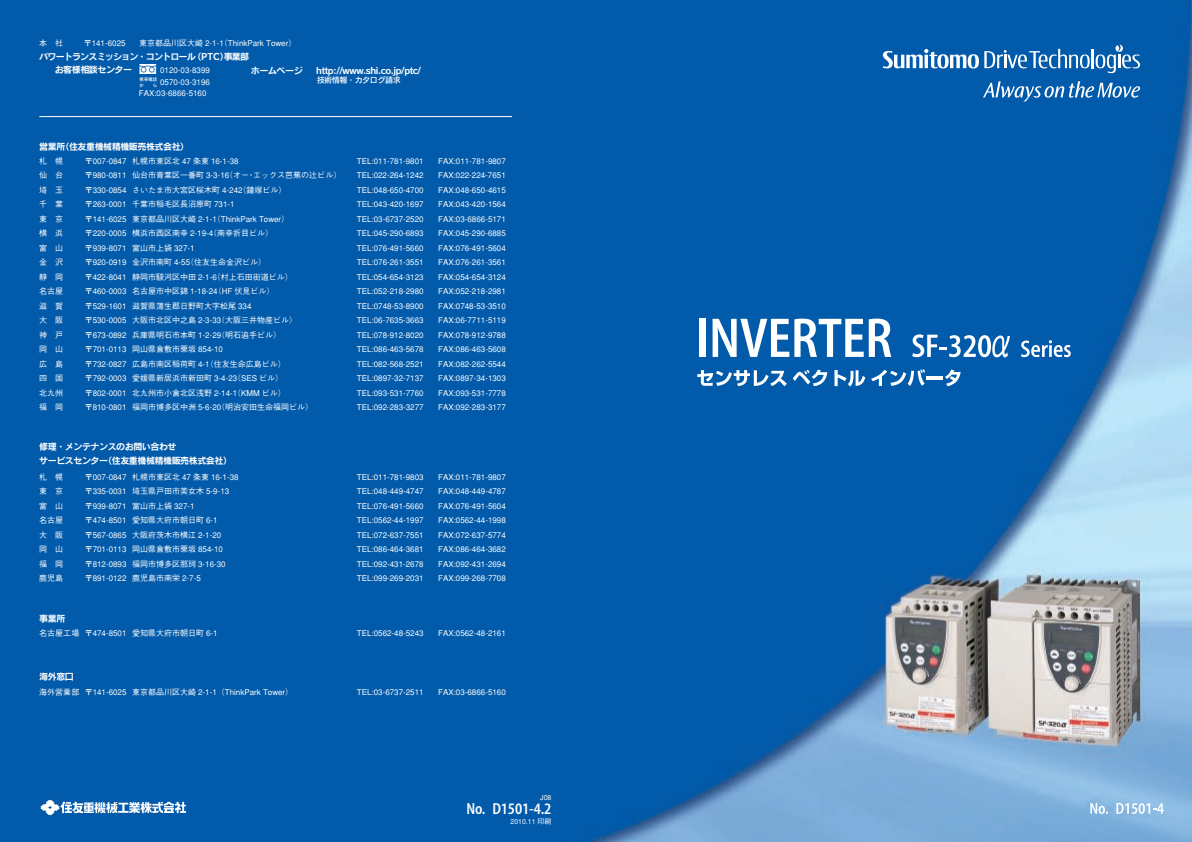
<style>
.page{position:relative;width:1192px;height:842px;background:#fff}
.page>*{position:absolute;margin:0;border:0;box-sizing:border-box;transform-origin:0 0}
.t1{font:16px "Myriad MM 550 400";letter-spacing:-.005em;color:#fff}
.t2{font:9px/14px "Rodin CID B";letter-spacing:-.05em;color:#fff}
.t3{font:9px/12.9px "Rodin CID B";letter-spacing:-.09em;color:#fff}
.t4{font:500 8px/12px "Gothic BBB";color:#fff}
.t5{font:8px "Rodin CID DB";letter-spacing:-.05em;color:#fff}
.t6{font:500 7px "Gothic BBB";letter-spacing:-.005em;color:#fff}
.t7{font:4.4px/5.3px "Rodin CID DB";color:#fff}
</style>
<div class="page">
<img style="left:0;top:0;width:1191px;height:841px">
<svg style="left:982px;top:81px;width:157px;height:20px;background:#3b7fbd"></svg>
<svg style="left:882px;top:49px;width:96px;height:19px"></svg>
<svg style="left:984px;top:45px;width:155px;height:28px;background:#397ebc"></svg>
<svg style="left:697px;top:370px;width:89px;height:16px"></svg>
<svg style="left:792px;top:369px;width:35px;height:17px"></svg>
<svg style="left:834px;top:369px;width:90px;height:17px"></svg>
<hr style="left:926px;top:376px;width:16px;height:3px;background:#fff">
<svg style="left:944px;top:369px;width:16px;height:17px"></svg>
<div style="left:699px;top:319px;width:6px;height:38px;background:#fff"></div>
<svg style="left:712px;top:318px;width:179px;height:39px"></svg>
<svg style="left:1020px;top:340px;width:50px;height:17px"></svg>
<svg style="left:912px;top:334px;width:97px;height:23px"></svg>
<svg style="left:1090px;top:802px;width:17px;height:11px"></svg>
<svg style="left:1116px;top:802px;width:47px;height:11px"></svg>
<hr style="left:39px;top:116px;width:473px;height:1px;background:#fff">
<svg style="left:40px;top:799px;width:146px;height:16px"></svg>
<svg style="left:140px;top:64px;width:16px;height:10px"></svg>
<p class="t4" style="left:39px;top:37px;width:25px">本　社</p>
<p class="t4" style="left:84px;top:37px;width:43px">〒141-6025</p>
<p class="t4" style="left:139px;top:37px;width:159px">東京都品川区大崎 2-1-1（ThinkPark Tower）</p>
<p class="t2" style="left:251px;top:63px;width:53px">ホームページ</p>
<p class="t2" style="left:316px;top:63px;width:106px">http://www.shi.co.jp/ptc/</p>
<p class="t5" style="left:316px;top:75px;width:85px">技術情報・カタログ請求</p>
<p class="t3" style="left:55px;top:50px;width:196px;text-indent:-15px">パワートランスミッション・コントロール （PTC）事業部お客様相談センター</p>
<p class="t7" style="left:139px;top:77px;width:19px">携帯電話か　　ら</p>
<p class="t4" style="left:160px;top:64px;width:51px">0120-03-8399<br>0570-03-3196</p>
<p class="t4" style="left:139px;top:87px;width:69px">FAX:03-6866-5160</p>
<p class="t2" style="left:39px;top:139px;width:151px">営業所（住友重機械精機販売株式会社）</p>
<p class="t4" style="left:39px;top:155px;width:25px">札　幌</p>
<p class="t4" style="left:85px;top:155px;width:155px">〒007-0847 札幌市東区北 47 条東 16-1-38</p>
<p class="t4" style="left:357px;top:155px;width:68px">TEL:011-781-9801</p>
<p class="t4" style="left:438px;top:155px;width:69px">FAX:011-781-9807</p>
<p class="t4" style="left:39px;top:169px;width:25px">仙　台</p>
<p class="t4" style="left:85px;top:169px;width:258px">〒980-0811 仙台市青葉区一番町 3-3-16（オー･エックス芭蕉の辻ビル）</p>
<p class="t4" style="left:357px;top:169px;width:68px">TEL:022-264-1242</p>
<p class="t4" style="left:438px;top:169px;width:69px">FAX:022-224-7651</p>
<p class="t4" style="left:39px;top:184px;width:25px">埼　玉</p>
<p class="t4" style="left:85px;top:184px;width:203px">〒330-0854 さいたま市大宮区桜木町 4-242（鐘塚ビル）</p>
<p class="t4" style="left:357px;top:184px;width:68px">TEL:048-650-4700</p>
<p class="t4" style="left:438px;top:184px;width:69px">FAX:048-650-4615</p>
<p class="t4" style="left:39px;top:198px;width:25px">千　葉</p>
<p class="t4" style="left:85px;top:198px;width:151px">〒263-0001 千葉市稲毛区長沼原町 731-1</p>
<p class="t4" style="left:357px;top:198px;width:68px">TEL:043-420-1697</p>
<p class="t4" style="left:438px;top:198px;width:69px">FAX:043-420-1564</p>
<p class="t4" style="left:39px;top:213px;width:25px">東　京</p>
<p class="t4" style="left:85px;top:213px;width:206px">〒141-6025 東京都品川区大崎 2-1-1（ThinkPark Tower）</p>
<p class="t4" style="left:357px;top:213px;width:68px">TEL:03-6737-2520</p>
<p class="t4" style="left:438px;top:213px;width:69px">FAX:03-6866-5171</p>
<p class="t4" style="left:39px;top:227px;width:25px">横　浜</p>
<p class="t4" style="left:85px;top:227px;width:190px">〒220-0005 横浜市西区南幸 2-19-4（南幸折目ビル）</p>
<p class="t4" style="left:357px;top:227px;width:68px">TEL:045-290-6893</p>
<p class="t4" style="left:438px;top:227px;width:69px">FAX:045-290-6885</p>
<p class="t4" style="left:39px;top:242px;width:25px">富　山</p>
<p class="t4" style="left:85px;top:242px;width:111px">〒939-8071 富山市上袋 327-1</p>
<p class="t4" style="left:357px;top:242px;width:68px">TEL:076-491-5660</p>
<p class="t4" style="left:438px;top:242px;width:69px">FAX:076-491-5604</p>
<p class="t4" style="left:39px;top:256px;width:25px">金　沢</p>
<p class="t4" style="left:85px;top:256px;width:183px">〒920-0919 金沢市南町 4-55（住友生命金沢ビル）</p>
<p class="t4" style="left:357px;top:256px;width:68px">TEL:076-261-3551</p>
<p class="t4" style="left:438px;top:256px;width:69px">FAX:076-261-3561</p>
<p class="t4" style="left:39px;top:271px;width:25px">静　岡</p>
<p class="t4" style="left:85px;top:271px;width:210px">〒422-8041 静岡市駿河区中田 2-1-6（村上石田街道ビル）</p>
<p class="t4" style="left:357px;top:271px;width:68px">TEL:054-654-3123</p>
<p class="t4" style="left:438px;top:271px;width:69px">FAX:054-654-3124</p>
<p class="t4" style="left:39px;top:285px;width:25px">名古屋</p>
<p class="t4" style="left:85px;top:285px;width:191px">〒460-0003 名古屋市中区錦 1-18-24（HF 伏見ビル）</p>
<p class="t4" style="left:357px;top:285px;width:68px">TEL:052-218-2980</p>
<p class="t4" style="left:438px;top:285px;width:69px">FAX:052-218-2981</p>
<p class="t4" style="left:39px;top:300px;width:25px">滋　賀</p>
<p class="t4" style="left:85px;top:300px;width:168px">〒529-1601 滋賀県蒲生郡日野町大字松尾 334</p>
<p class="t4" style="left:357px;top:300px;width:68px">TEL:0748-53-8900</p>
<p class="t4" style="left:438px;top:300px;width:69px">FAX:0748-53-3510</p>
<p class="t4" style="left:39px;top:314px;width:25px">大　阪</p>
<p class="t4" style="left:85px;top:314px;width:214px">〒530-0005 大阪市北区中之島 2-3-33（大阪三井物産ビル）</p>
<p class="t4" style="left:357px;top:314px;width:68px">TEL:06-7635-3663</p>
<p class="t4" style="left:438px;top:314px;width:69px">FAX:06-7711-5119</p>
<p class="t4" style="left:39px;top:329px;width:25px">神　戸</p>
<p class="t4" style="left:85px;top:329px;width:198px">〒673-0892 兵庫県明石市本町 1-2-29（明石追手ビル）</p>
<p class="t4" style="left:357px;top:329px;width:68px">TEL:078-912-8020</p>
<p class="t4" style="left:438px;top:329px;width:69px">FAX:078-912-9788</p>
<p class="t4" style="left:39px;top:343px;width:25px">岡　山</p>
<p class="t4" style="left:85px;top:343px;width:140px">〒701-0113 岡山県倉敷市栗坂 854-10</p>
<p class="t4" style="left:357px;top:343px;width:68px">TEL:086-463-5678</p>
<p class="t4" style="left:438px;top:343px;width:69px">FAX:086-463-5608</p>
<p class="t4" style="left:39px;top:358px;width:25px">広　島</p>
<p class="t4" style="left:85px;top:358px;width:202px">〒732-0827 広島市南区稲荷町 4-1（住友生命広島ビル）</p>
<p class="t4" style="left:357px;top:358px;width:68px">TEL:082-568-2521</p>
<p class="t4" style="left:438px;top:358px;width:69px">FAX:082-262-5544</p>
<p class="t4" style="left:39px;top:372px;width:25px">四　国</p>
<p class="t4" style="left:85px;top:372px;width:200px">〒792-0003 愛媛県新居浜市新田町 3-4-23（SES ビル）</p>
<p class="t4" style="left:357px;top:372px;width:68px">TEL:0897-32-7137</p>
<p class="t4" style="left:438px;top:372px;width:69px">FAX:0897-34-1303</p>
<p class="t4" style="left:39px;top:387px;width:25px">北九州</p>
<p class="t4" style="left:85px;top:387px;width:203px">〒802-0001 北九州市小倉北区浅野 2-14-1（KMM ビル）</p>
<p class="t4" style="left:357px;top:387px;width:68px">TEL:093-531-7760</p>
<p class="t4" style="left:438px;top:387px;width:69px">FAX:093-531-7778</p>
<p class="t4" style="left:39px;top:401px;width:25px">福　岡</p>
<p class="t4" style="left:85px;top:401px;width:230px">〒810-0801 福岡市博多区中洲 5-6-20（明治安田生命福岡ビル）</p>
<p class="t4" style="left:357px;top:401px;width:68px">TEL:092-283-3277</p>
<p class="t4" style="left:438px;top:401px;width:69px">FAX:092-283-3177</p>
<p class="t2" style="left:39px;top:439px;width:194px">修理・メンテナンスのお問い合わせ<br>サービスセンター（住友重機械精機販売株式会社）</p>
<p class="t4" style="left:39px;top:470px;width:25px">札　幌</p>
<p class="t4" style="left:85px;top:470px;width:155px">〒007-0847 札幌市東区北 47 条東 16-1-38</p>
<p class="t4" style="left:357px;top:470px;width:68px">TEL:011-781-9803</p>
<p class="t4" style="left:438px;top:470px;width:69px">FAX:011-781-9807</p>
<p class="t4" style="left:39px;top:485px;width:25px">東　京</p>
<p class="t4" style="left:85px;top:485px;width:146px">〒335-0031 埼玉県戸田市美女木 5-9-13</p>
<p class="t4" style="left:357px;top:485px;width:68px">TEL:048-449-4747</p>
<p class="t4" style="left:438px;top:485px;width:69px">FAX:048-449-4787</p>
<p class="t4" style="left:39px;top:499px;width:25px">富　山</p>
<p class="t4" style="left:85px;top:499px;width:111px">〒939-8071 富山市上袋 327-1</p>
<p class="t4" style="left:357px;top:499px;width:68px">TEL:076-491-5660</p>
<p class="t4" style="left:438px;top:499px;width:69px">FAX:076-491-5604</p>
<p class="t4" style="left:39px;top:514px;width:25px">名古屋</p>
<p class="t4" style="left:85px;top:514px;width:134px">〒474-8501 愛知県大府市朝日町 6-1</p>
<p class="t4" style="left:357px;top:514px;width:68px">TEL:0562-44-1997</p>
<p class="t4" style="left:438px;top:514px;width:69px">FAX:0562-44-1998</p>
<p class="t4" style="left:39px;top:528px;width:25px">大　阪</p>
<p class="t4" style="left:85px;top:528px;width:138px">〒567-0865 大阪府茨木市横江 2-1-20</p>
<p class="t4" style="left:357px;top:528px;width:68px">TEL:072-637-7551</p>
<p class="t4" style="left:438px;top:528px;width:69px">FAX:072-637-5774</p>
<p class="t4" style="left:39px;top:543px;width:25px">岡　山</p>
<p class="t4" style="left:85px;top:543px;width:140px">〒701-0113 岡山県倉敷市栗坂 854-10</p>
<p class="t4" style="left:357px;top:543px;width:68px">TEL:086-464-3681</p>
<p class="t4" style="left:438px;top:543px;width:69px">FAX:086-464-3682</p>
<p class="t4" style="left:39px;top:557px;width:25px">福　岡</p>
<p class="t4" style="left:85px;top:557px;width:142px">〒812-0893 福岡市博多区那珂 3-16-30</p>
<p class="t4" style="left:357px;top:557px;width:68px">TEL:092-431-2678</p>
<p class="t4" style="left:438px;top:557px;width:69px">FAX:092-431-2694</p>
<p class="t4" style="left:39px;top:572px;width:25px">鹿児島</p>
<p class="t4" style="left:85px;top:572px;width:118px">〒891-0122 鹿児島市南栄 2-7-5</p>
<p class="t4" style="left:357px;top:572px;width:68px">TEL:099-269-2031</p>
<p class="t4" style="left:438px;top:572px;width:69px">FAX:099-268-7708</p>
<p class="t2" style="left:39px;top:611px;width:28px">事業所</p>
<p class="t4" style="left:39px;top:627px;width:180px">名古屋工場 〒474-8501 愛知県大府市朝日町 6-1</p>
<p class="t4" style="left:357px;top:627px;width:68px">TEL:0562-48-5243</p>
<p class="t4" style="left:438px;top:627px;width:69px">FAX:0562-48-2161</p>
<p class="t2" style="left:39px;top:669px;width:36px">海外窓口</p>
<p class="t4" style="left:39px;top:686px;width:255px">海外営業部 〒141-6025 東京都品川区大崎 2-1-1（ThinkPark Tower）</p>
<p class="t4" style="left:357px;top:686px;width:68px">TEL:03-6737-2511</p>
<p class="t4" style="left:438px;top:686px;width:69px">FAX:03-6866-5160</p>
<p class="t6" style="left:540px;top:793px;width:13px">J08</p>
<h1 class="t1" style="left:466px;top:800px;width:87px">No. D1501-4.2</h1>
<p class="t6" style="left:510px;top:817px;width:42px">2010.11 印刷</p>
</div>
